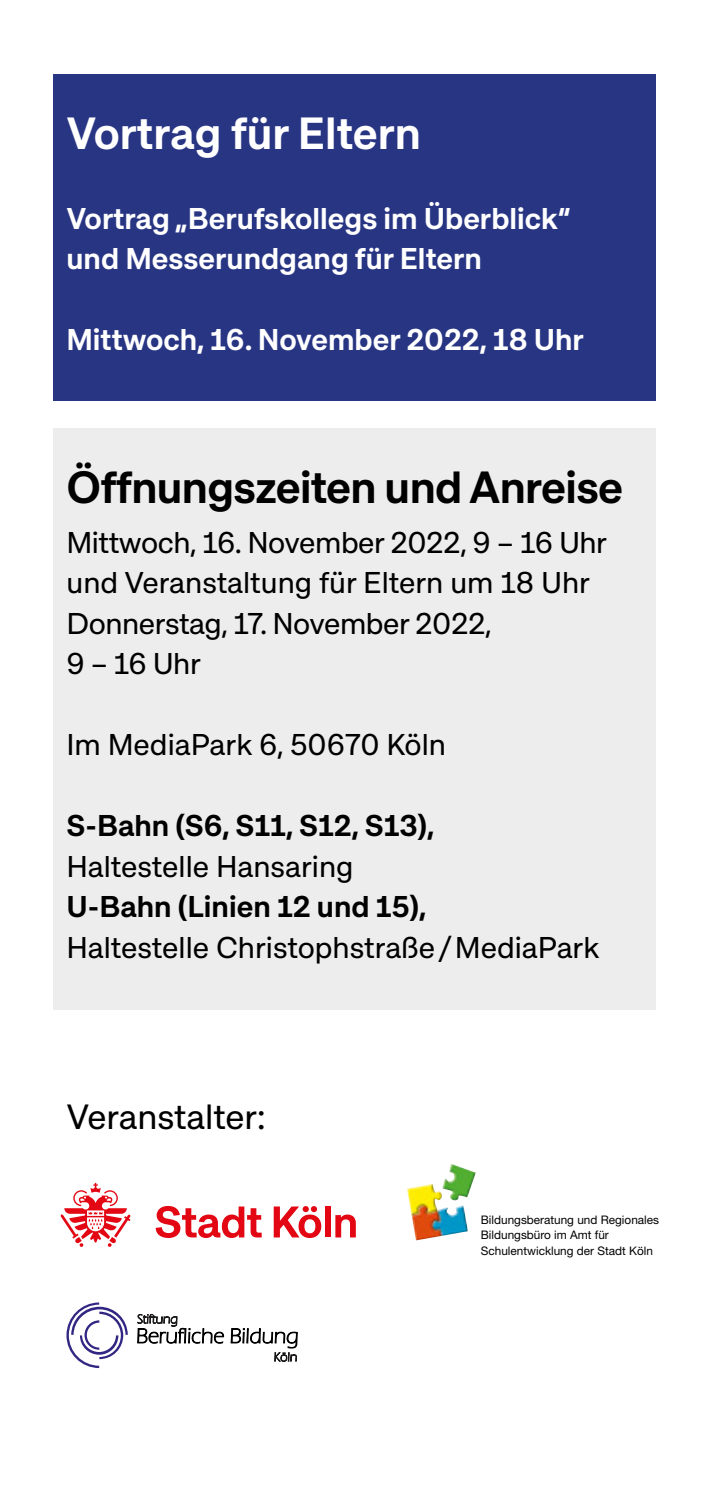
<style>
.page{position:relative;width:709px;height:1489px;background:#fff}
.page>*{position:absolute;margin:0;border:0;box-sizing:border-box;transform-origin:0 0}
.t1{font:600 45px "Approach Koeln";letter-spacing:-.015em;color:#000}
.t2{font:600 45px "Approach Koeln";color:#fff}
.t3{font:35px "Approach Koeln";color:#000}
.t4{font:30px/40.5px "Approach Koeln";letter-spacing:-.005em;color:#000}
.t5{font:600 30px/40.5px "Approach Koeln";color:#fff}
.t6{font:600 30px "Approach Koeln";color:#000}
.t7{font:300 21.5px "Eras ITC";color:#000}
.t8{font:300 13px "Eras ITC";color:#1a1818}
.t9{font:11.75px/16px "Helvetica Neue";color:#000}
</style>
<div class="page">
<div style="left:53px;top:428px;width:603px;height:581px;background:#ededed"></div>
<div style="left:53px;top:74px;width:603px;height:326px;background:#283583"></div>
<svg style="left:61px;top:1182px;width:70px;height:64px"></svg>
<svg style="left:156px;top:1206px;width:106px;height:31px"></svg>
<svg style="left:274px;top:1206px;width:47px;height:31px"></svg>
<div style="left:325px;top:1206px;width:5px;height:31px;background:#e30613"></div>
<svg style="left:335px;top:1214px;width:21px;height:23px"></svg>
<img style="left:407px;top:1164px;width:69px;height:76px">
<svg style="left:66px;top:1302px;width:62px;height:65px"></svg>
<h1 class="t2" style="left:66px;top:104px;width:356px">Vortrag für Eltern</h1>
<p class="t5" style="left:66px;top:197px;width:505px">Vortrag „Berufskollegs im Überblick“ und Messerundgang für Eltern</p>
<p class="t5" style="left:66px;top:318px;width:519px">Mittwoch, 16. November 2022, 18 Uhr</p>
<h1 class="t1" style="left:66px;top:458px;width:558px">Öffnungszeiten und Anreise</h1>
<p class="t4" style="left:66px;top:521px;width:542px">Mittwoch, 16. November 2022, 9 – 16 Uhr und Veranstaltung für Eltern um 18 Uhr<br>Donnerstag, 17. November 2022,<br>9 – 16 Uhr</p>
<p class="t4" style="left:66px;top:723px;width:381px">Im MediaPark 6, 50670 Köln</p>
<p class="t6" style="left:66px;top:806px;width:369px">S-Bahn (S6, S11, S12, S13),</p>
<p class="t4" style="left:66px;top:845px;width:288px">Haltestelle Hansaring</p>
<p class="t6" style="left:66px;top:887px;width:361px">U-Bahn (Linien 12 und 15),</p>
<p class="t4" style="left:66px;top:926px;width:534px">Haltestelle Christophstraße/MediaPark</p>
<p class="t3" style="left:66px;top:1094px;width:201px">Veranstalter:</p>
<p class="t8" style="left:137px;top:1311px;width:42px">Stiftung</p>
<p class="t7" style="left:136px;top:1323px;width:164px">Berufliche Bildung</p>
<p class="t8" style="left:274px;top:1349px;width:25px">Köln</p>
<p class="t9" style="left:481px;top:1211px;width:180px">Bildungsberatung und Regionales<br>Bildungsbüro im Amt für<br>Schulentwicklung der Stadt Köln</p>
</div>
